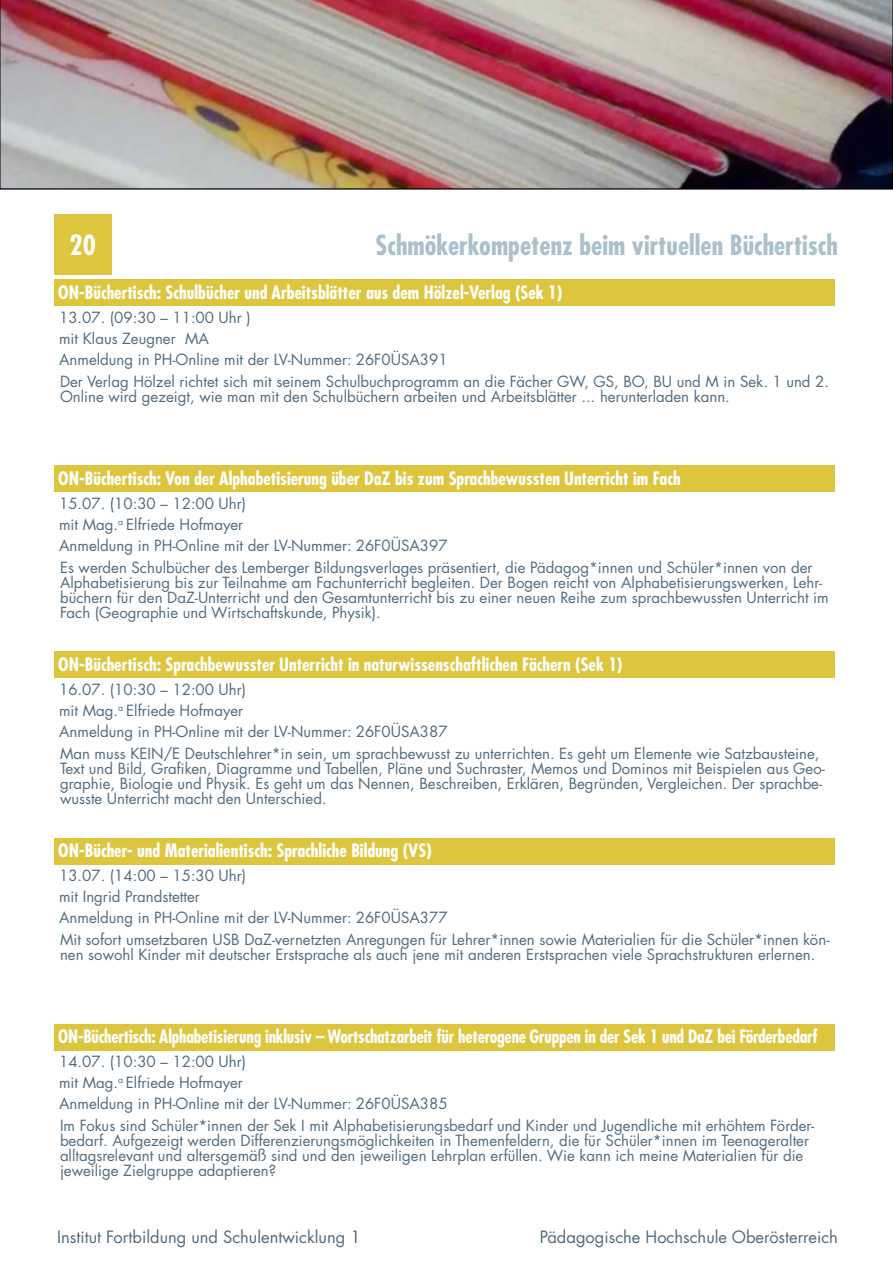
<style>
.page{position:relative;width:893px;height:1263px;background:#fff}
.page>*{position:absolute;margin:0;border:0;box-sizing:border-box;transform-origin:0 0}
.t1{font:700 condensed 27px "Futura LT Pro";color:#abc0cc}
.t2{font:700 condensed 27px "Futura LT Pro";color:#fff}
.t3{font:700 condensed 18px "Futura LT Pro";color:#fff}
.t4{font:16.5px "Futura LT Pro";color:#526a7b}
.t5{font:15px/15px "Futura LT Pro";color:#526c7f}
</style>
<div class="page">
<div style="left:54px;top:214px;width:58px;height:60px;background:#ddc63d"></div>
<img style="left:0;top:0;width:893px;height:189px">
<div style="left:54px;top:280px;width:781px;height:26px;background:#ddc63d"></div>
<div style="left:54px;top:466px;width:781px;height:26px;background:#ddc63d"></div>
<div style="left:54px;top:652px;width:781px;height:26px;background:#ddc63d"></div>
<div style="left:54px;top:838px;width:781px;height:26px;background:#ddc63d"></div>
<div style="left:54px;top:1024px;width:781px;height:26px;background:#ddc63d"></div>
<h1 class="t2" style="left:70px;top:227px;width:28px">20</h1>
<h1 class="t1" style="left:376px;top:227px;width:464px">Schmökerkompetenz beim virtuellen Büchertisch</h1>
<p class="t3" style="left:58px;top:280px;width:506px">ON-Büchertisch: Schulbücher und Arbeitsblätter aus dem Hölzel-Verlag (Sek 1)</p>
<p class="t5" style="left:59px;top:307px;width:390px;line-height:20.9px">13.07. (09:30 – 11:00 Uhr )<br>mit Klaus Zeugner MA<br>Anmeldung in PH-Online mit der LV-Nummer: 26F0ÜSA391</p>
<p class="t5" style="left:60px;top:374px;width:771px">Der Verlag Hölzel richtet sich mit seinem Schulbuchprogramm an die Fächer GW, GS, BO, BU und M in Sek. 1 und 2.<br>Online wird gezeigt, wie man mit den Schulbüchern arbeiten und Arbeitsblätter ... herunterladen kann.</p>
<p class="t3" style="left:58px;top:466px;width:624px">ON-Büchertisch: Von der Alphabetisierung über DaZ bis zum Sprachbewussten Unterricht im Fach</p>
<p class="t5" style="left:59px;top:493px;width:390px;line-height:20.9px">15.07. (10:30 – 12:00 Uhr)<br>mit Mag.<sup>a</sup> Elfriede Hofmayer<br>Anmeldung in PH-Online mit der LV-Nummer: 26F0ÜSA397</p>
<p class="t5" style="left:60px;top:560px;width:770px">Es werden Schulbücher des Lemberger Bildungsverlages präsentiert, die Pädagog*innen und Schüler*innen von der Alphabetisierung bis zur Teilnahme am Fachunterricht begleiten. Der Bogen reicht von Alphabetisierungswerken, Lehr&shy;büchern für den DaZ-Unterricht und den Gesamtunterricht bis zu einer neuen Reihe zum sprachbewussten Unterricht im Fach (Geographie und Wirtschaftskunde, Physik).</p>
<p class="t3" style="left:58px;top:652px;width:566px">ON-Büchertisch: Sprachbewusster Unterricht in naturwissenschaftlichen Fächern (Sek 1)</p>
<p class="t5" style="left:59px;top:679px;width:390px;line-height:20.9px">16.07. (10:30 – 12:00 Uhr)<br>mit Mag.<sup>a</sup> Elfriede Hofmayer<br>Anmeldung in PH-Online mit der LV-Nummer: 26F0ÜSA387</p>
<p class="t5" style="left:60px;top:746px;width:766px">Man muss KEIN/E Deutschlehrer*in sein, um sprachbewusst zu unterrichten. Es geht um Elemente wie Satzbausteine, Text und Bild, Grafiken, Diagramme und Tabellen, Pläne und Suchraster, Memos und Dominos mit Beispielen aus Geo&shy;graphie, Biologie und Physik. Es geht um das Nennen, Beschreiben, Erklären, Begründen, Vergleichen. Der sprachbe&shy;wusste Unterricht macht den Unterschied.</p>
<p class="t3" style="left:58px;top:838px;width:375px">ON-Bücher- und Materialientisch: Sprachliche Bildung (VS)</p>
<p class="t5" style="left:59px;top:865px;width:390px;line-height:20.9px">13.07. (14:00 – 15:30 Uhr)<br>mit Ingrid Prandstetter<br>Anmeldung in PH-Online mit der LV-Nummer: 26F0ÜSA377</p>
<p class="t5" style="left:60px;top:932px;width:771px">Mit sofort umsetzbaren USB DaZ-vernetzten Anregungen für Lehrer*innen sowie Materialien für die Schüler*innen kön&shy;nen sowohl Kinder mit deutscher Erstsprache als auch jene mit anderen Erstsprachen viele Sprachstrukturen erlernen.</p>
<p class="t3" style="left:58px;top:1024px;width:761px">ON-Büchertisch: Alphabetisierung inklusiv – Wortschatzarbeit für heterogene Gruppen in der Sek 1 und DaZ bei Förderbedarf</p>
<p class="t5" style="left:59px;top:1051px;width:390px;line-height:20.9px">14.07. (10:30 – 12:00 Uhr)<br>mit Mag.<sup>a</sup> Elfriede Hofmayer<br>Anmeldung in PH-Online mit der LV-Nummer: 26F0ÜSA385</p>
<p class="t5" style="left:60px;top:1118px;width:756px">Im Fokus sind Schüler*innen der Sek I mit Alphabetisierungsbedarf und Kinder und Jugendliche mit erhöhtem Förder&shy;bedarf. Aufgezeigt werden Differenzierungsmöglichkeiten in Themenfeldern, die für Schüler*innen im Teenageralter alltagsrelevant und altersgemäß sind und den jeweiligen Lehrplan erfüllen. Wie kann ich meine Materialien für die jeweilige Zielgruppe adaptieren?</p>
<p class="t4" style="left:57px;top:1225px;width:305px">Institut Fortbildung und Schulentwicklung 1</p>
<p class="t4" style="left:540px;top:1225px;width:300px">Pädagogische Hochschule Oberösterreich</p>
</div>
